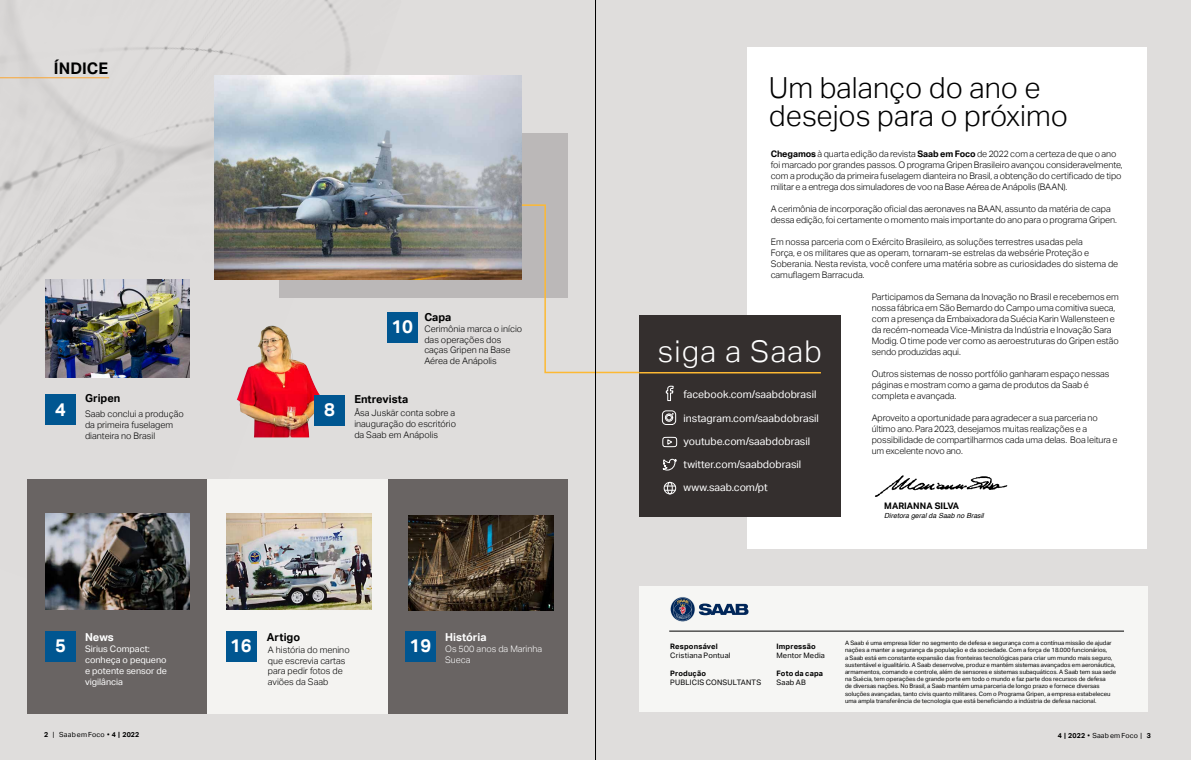
<style>
.page{position:relative;width:1191px;height:760px;background:#fff}
.page>*{position:absolute;margin:0;border:0;box-sizing:border-box;transform-origin:0 0}
.t1{font:300 30px "Aktiv Grotesk";letter-spacing:.04em;color:#fff}
.t2{font:300 29px/28px "Aktiv Grotesk";color:#000}
.t3{font:700 18.4px "Aktiv Grotesk";color:#fff}
.t4{font:700 16px "Aktiv Grotesk";letter-spacing:.005em;color:#000}
.t5{font:700 11px "Aktiv Grotesk";color:#000}
.t6{font:700 11px "Aktiv Grotesk";color:#fff}
.t7{font:10.5px "Aktiv Grotesk";color:#fff}
.t8{font:300 9px/11px "Aktiv Grotesk";letter-spacing:-.01em;color:#000}
.t9{font:9px/10.8px "Aktiv Grotesk";color:#fff}
.t10{font:300 9px/10.8px "Aktiv Grotesk";color:#fff}
.t11{font:700 9px "Aktiv Grotesk";letter-spacing:.005em;color:#000}
.t12{font:7.5px "Aktiv Grotesk";letter-spacing:.025em;color:#000}
.t13{font:700 7.5px "Aktiv Grotesk";letter-spacing:.025em;color:#000}
.t14{font:7px "Aktiv Grotesk";letter-spacing:.02em;color:#000}
.t15{font:italic 7px "Helvetica";color:#000}
.t16{font:6px/7.2px "Aktiv Grotesk";color:#000}
.s1{font-weight:700}
</style>
<div class="page">
<div style="left:0;top:0;width:595px;height:760px;background:#dfdddc"></div>
<img style="left:0;top:0;width:351px;height:438px">
<div style="left:595px;top:0;width:596px;height:760px;background:#dfdddc"></div>
<div style="left:279px;top:133px;width:288px;height:165px;background:#bbb8b8"></div>
<svg style="left:265px;top:204px;width:374px;height:170px"></svg>
<div style="left:387px;top:479px;width:180px;height:234px;background:#696463"></div>
<div style="left:27px;top:479px;width:180px;height:234px;background:#696463"></div>
<div style="left:207px;top:479px;width:180px;height:234px;background:#f4f3f1"></div>
<div style="left:747px;top:48px;width:399px;height:501px;background:#fff"></div>
<div style="left:639px;top:587px;width:508px;height:125px;background:#f6f6f4"></div>
<svg style="left:670px;top:597px;width:25px;height:24px"></svg>
<div style="left:671px;top:597px;width:23px;height:24px;background:#002659;border-radius:50%"></div>
<svg style="left:673px;top:598px;width:19px;height:23px"></svg>
<svg style="left:699px;top:603px;width:49px;height:12px"></svg>
<hr style="left:669px;top:631px;width:455px;height:1px;background:#000">
<img style="left:875px;top:475px;width:133px;height:22px">
<div style="left:639px;top:315px;width:201px;height:201px;background:#342f2e"></div>
<hr style="left:639px;top:372px;width:182px;height:1px;background:#fdb933">
<div style="left:45px;top:631px;width:31px;height:30px;background:#005691"></div>
<div style="left:226px;top:631px;width:30px;height:30px;background:#005691"></div>
<div style="left:405px;top:631px;width:31px;height:30px;background:#005691"></div>
<div style="left:45px;top:394px;width:31px;height:31px;background:#005691"></div>
<div style="left:387px;top:312px;width:30px;height:30px;background:#005691"></div>
<hr style="left:0;top:77px;width:109px;height:1px;background:#faa634">
<svg style="left:665px;top:385px;width:9px;height:16px"></svg>
<div style="left:662px;top:410px;width:14px;height:15px;border:1px solid #fff;border-radius:4px"></div>
<svg style="left:664px;top:413px;width:9px;height:9px"></svg>
<svg style="left:662px;top:436px;width:15px;height:11px"></svg>
<svg style="left:662px;top:458px;width:15px;height:13px"></svg>
<div style="left:664px;top:482px;width:12px;height:12px;border:1px solid #fff;border-radius:50%"></div>
<div style="left:667px;top:482px;width:5px;height:12px;border:1px solid #fff;border-radius:50%"></div>
<svg style="left:664px;top:485px;width:11px;height:6px"></svg>
<img style="left:408px;top:515px;width:145px;height:95px">
<img style="left:226px;top:513px;width:145px;height:96px">
<img style="left:45px;top:513px;width:145px;height:97px">
<img style="left:45px;top:279px;width:144px;height:98px">
<img style="left:214px;top:75px;width:308px;height:204px">
<img style="left:237px;top:326px;width:83px;height:111px">
<div style="left:315px;top:395px;width:30px;height:30px;background:#005691"></div>
<hr style="left:595px;top:0;width:1px;height:760px;background:#000">
<h3 class="t4" style="left:54px;top:60px;width:56px">ÍNDICE</h3>
<h3 class="t3" style="left:391px;top:316px;width:23px">10</h3>
<p class="t5" style="left:424px;top:311px;width:29px">Capa</p>
<p class="t8" style="left:424px;top:323px;width:99px">Cerimônia marca o início das operações dos caças Gripen na Base<br>Aérea de Anápolis</p>
<h3 class="t3" style="left:55px;top:398px;width:12px">4</h3>
<p class="t5" style="left:85px;top:392px;width:37px">Gripen</p>
<p class="t8" style="left:85px;top:409px;width:100px">Saab conclui a produção da primeira fuselagem dianteira no Brasil</p>
<h3 class="t3" style="left:324px;top:399px;width:12px">8</h3>
<p class="t5" style="left:354px;top:392px;width:55px">Entrevista</p>
<p class="t8" style="left:354px;top:408px;width:103px;text-align:justify">Åsa Juskär conta sobre a inauguração do escritório da Saab em Anápolis</p>
<p class="t5" style="left:267px;top:631px;width:35px">Artigo</p>
<p class="t6" style="left:85px;top:631px;width:30px">News</p>
<p class="t9" style="left:85px;top:643px;width:83px">Sirius Compact: conheça o pequeno e potente sensor de vigilância</p>
<h3 class="t3" style="left:55px;top:635px;width:12px">5</h3>
<h3 class="t3" style="left:230px;top:635px;width:23px">16</h3>
<h3 class="t3" style="left:409px;top:635px;width:23px">19</h3>
<p class="t8" style="left:268px;top:644px;width:83px">A história do menino que escrevia cartas para pedir fotos de aviões da Saab</p>
<p class="t6" style="left:445px;top:631px;width:43px">História</p>
<p class="t10" style="left:445px;top:643px;width:99px">Os 500 anos da Marinha<br>Sueca</p>
<h2 class="t2" style="left:769px;top:74px;width:300px">Um balanço do ano e desejos para o próximo</h2>
<p class="t8" style="left:770px;top:148px;width:353px"><span class="s1">Chegamos</span> à quarta edição da revista <span class="s1">Saab em Foco</span> de 2022 com a certeza de que o ano foi marcado por grandes passos. O programa Gripen Brasileiro avançou consideravelmente, com a produção da primeira fuselagem dianteira no Brasil, a obtenção do certificado de tipo militar e a entrega dos simuladores de voo na Base Aérea de Anápolis (BAAN).</p>
<p class="t8" style="left:770px;top:203px;width:347px">A cerimônia de incorporação oficial das aeronaves na BAAN, assunto da matéria de capa dessa edição, foi certamente o momento mais importante do ano para o programa Gripen.</p>
<p class="t8" style="left:770px;top:236px;width:349px">Em nossa parceria com o Exército Brasileiro, as soluções terrestres usadas pela<br>Força, e os militares que as operam, tornaram-se estrelas da websérie Proteção e Soberania. Nesta revista, você confere uma matéria sobre as curiosidades do sistema de camuflagem Barracuda.</p>
<p class="t8" style="left:871px;top:291px;width:248px">Participamos da Semana da Inovação no Brasil e recebemos em nossa fábrica em São Bernardo do Campo uma comitiva sueca, com a presença da Embaixadora da Suécia Karin Wallensteen e da recém-nomeada Vice-Ministra da Indústria e Inovação Sara Modig. O time pode ver como as aeroestruturas do Gripen estão sendo produzidas aqui.</p>
<p class="t8" style="left:871px;top:368px;width:239px">Outros sistemas de nosso portfólio ganharam espaço nessas páginas e mostram como a gama de produtos da Saab é completa e avançada.</p>
<p class="t8" style="left:871px;top:412px;width:247px">Aproveito a oportunidade para agradecer a sua parceria no último ano. Para 2023, desejamos muitas realizações e a possibilidade de compartilharmos cada uma delas. Boa leitura e um excelente novo ano.</p>
<h1 class="t1" style="left:658px;top:334px;width:166px">siga a Saab</h1>
<p class="t7" style="left:683px;top:389px;width:134px">facebook.com/saabdobrasil</p>
<p class="t7" style="left:683px;top:412px;width:137px">instagram.com/saabdobrasil</p>
<p class="t7" style="left:683px;top:458px;width:119px">twitter.com/saabdobrasil</p>
<p class="t7" style="left:683px;top:435px;width:128px">youtube.com/saabdobrasil</p>
<p class="t7" style="left:683px;top:481px;width:86px">www.saab.com/pt</p>
<p class="t11" style="left:884px;top:501px;width:76px">MARIANNA SILVA</p>
<p class="t15" style="left:884px;top:510px;width:101px">Diretora geral da Saab no Brasil</p>
<p class="t13" style="left:670px;top:642px;width:49px">Responsável</p>
<p class="t12" style="left:670px;top:651px;width:62px">Cristiana Pontual</p>
<p class="t13" style="left:670px;top:669px;width:37px">Produção</p>
<p class="t12" style="left:670px;top:678px;width:92px">PUBLICIS CONSULTANTS</p>
<p class="t13" style="left:776px;top:642px;width:41px">Impressão</p>
<p class="t12" style="left:776px;top:651px;width:50px">Mentor Media</p>
<p class="t13" style="left:776px;top:669px;width:48px">Foto da capa</p>
<p class="t12" style="left:776px;top:678px;width:31px">Saab AB</p>
<p class="t16" style="left:845px;top:639px;width:273px">A Saab é uma empresa líder no segmento de defesa e segurança com a contínua missão de ajudar nações a manter a segurança da população e da sociedade. Com a força de 18.000 funcionários,<br>a Saab está em constante expansão das fronteiras tecnológicas para criar um mundo mais seguro, sustentável e igualitário. A Saab desenvolve, produz e mantém sistemas avançados em aeronáutica, armamentos, comando e controle, além de sensores e sistemas subaquáticos. A Saab tem sua sede na Suécia, tem operações de grande porte em todo o mundo e faz parte dos recursos de defesa<br>de diversas nações. No Brasil, a Saab mantém uma parceria de longo prazo e fornece diversas soluções avançadas, tanto civis quanto militares. Com o Programa Gripen, a empresa estabeleceu uma ampla transferência de tecnologia que está beneficiando a indústria de defesa nacional.</p>
<p class="t14" style="left:44px;top:730px;width:97px"><span class="s1">2</span> | Saab em Foco • <span class="s1">4 | 2022</span></p>
<p class="t14" style="left:1057px;top:731px;width:95px"><span class="s1">4 | 2022</span> • Saab em Foco | <span class="s1">3</span></p>
</div>
